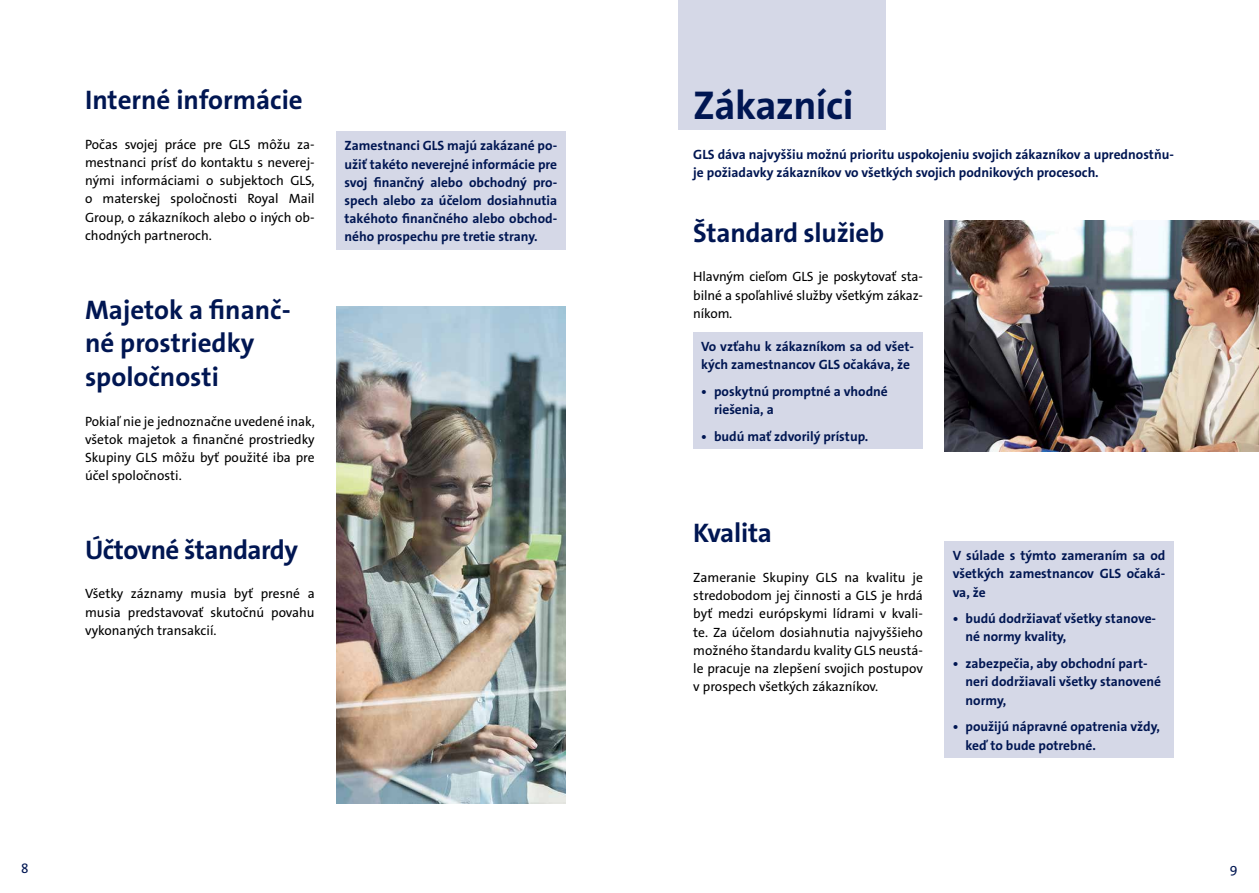
<style>
.page{position:relative;width:1259px;height:893px;background:#fff}
.page>*{position:absolute;margin:0;border:0;box-sizing:border-box;transform-origin:0 0}
.t1{font:700 40.5px "The Sans GLS";letter-spacing:-.015em;color:#001652}
.t2{font:700 27px/33.8px "The Sans GLS";color:#001652}
.t3{font:700 27px "The Sans GLS";letter-spacing:-.02em;color:#001652}
.t4{font:13.5px/18.3px "The Sans GLS";color:#000;text-align:justify}
.t5{font:700 13.5px/18.3px "The Sans GLS";color:#001652}
.t6{font:13.5px "The Sans GLS";color:#001652}
</style>
<div class="page">
<div style="left:336px;top:132px;width:230px;height:118px;background:#d5d8e7"></div>
<div style="left:678px;top:0;width:207px;height:129px;background:#d5d8e7"></div>
<img style="left:336px;top:306px;width:230px;height:498px">
<img style="left:944px;top:220px;width:315px;height:231px">
<div style="left:693px;top:332px;width:229px;height:117px;background:#d5d8e7"></div>
<div style="left:944px;top:542px;width:230px;height:216px;background:#d5d8e7"></div>
<h2 class="t2" style="left:85px;top:83px;width:219px">Interné informácie</h2>
<p class="t4" style="left:85px;top:135px;width:231px">Počas svojej práce pre GLS môžu za&shy;mestnanci prísť do kontaktu s neverej&shy;nými informáciami o subjektoch GLS, o materskej spoločnosti Royal Mail Group, o zákazníkoch alebo o iných ob&shy;chodných partneroch.</p>
<h2 class="t2" style="left:85px;top:293px;width:207px">Majetok a finanč&shy;né prostriedky spoločnosti</h2>
<p class="t4" style="left:85px;top:412px;width:231px">Pokiaľ nie je jednoznačne uvedené inak, všetok majetok a finančné prostriedky Skupiny GLS môžu byť použité iba pre účel spoločnosti.</p>
<h2 class="t3" style="left:85px;top:532px;width:214px">Účtovné štandardy</h2>
<p class="t4" style="left:85px;top:585px;width:231px">Všetky záznamy musia byť presné a musia predstavovať skutočnú povahu vykonaných transakcií.</p>
<p class="t5" style="left:344px;top:137px;width:214px;text-align:justify">Zamestnanci GLS majú zakázané po&shy;užiť takéto neverejné informácie pre svoj finančný alebo obchodný pro&shy;spech alebo za účelom dosiahnutia takéhoto finančného alebo obchod&shy;ného prospechu pre tretie strany.</p>
<h1 class="t1" style="left:693px;top:80px;width:162px">Zákazníci</h1>
<p class="t5" style="left:693px;top:145px;width:482px">GLS dáva najvyššiu možnú prioritu uspokojeniu svojich zákazníkov a uprednostňu&shy;je požiadavky zákazníkov vo všetkých svojich podnikových procesoch.</p>
<h2 class="t2" style="left:693px;top:216px;width:192px">Štandard služieb</h2>
<p class="t4" style="left:693px;top:268px;width:231px">Hlavným cieľom GLS je poskytovať sta&shy;bilné a spoľahlivé služby všetkým zákaz&shy;níkom.</p>
<p class="t5" style="left:701px;top:337px;width:214px">Vo vzťahu k zákazníkom sa od všet&shy;kých zamestnancov GLS očakáva, že</p>
<p class="t5" style="left:714px;top:382px;width:175px;text-indent:-13px">• poskytnú promptné a vhodné riešenia, a</p>
<p class="t5" style="left:701px;top:427px;width:167px">• budú mať zdvorilý prístup.</p>
<h2 class="t2" style="left:693px;top:517px;width:80px">Kvalita</h2>
<p class="t4" style="left:693px;top:568px;width:231px">Zameranie Skupiny GLS na kvalitu je stredobodom jej činnosti a GLS je hrdá byť medzi európskymi lídrami v kvali&shy;te. Za účelom dosiahnutia najvyššieho možného štandardu kvality GLS neustá&shy;le pracuje na zlepšení svojich postupov v prospech všetkých zákazníkov.</p>
<p class="t5" style="left:952px;top:546px;width:214px;text-align:justify">V súlade s týmto zameraním sa od všetkých zamestnancov GLS očaká&shy;va, že</p>
<p class="t5" style="left:965px;top:610px;width:192px;text-indent:-13px">• budú dodržiavať všetky stanove&shy;né normy kvality,</p>
<p class="t5" style="left:965px;top:655px;width:197px;text-indent:-13px">• zabezpečia, aby obchodní part&shy;neri dodržiavali všetky stanovené normy,</p>
<p class="t5" style="left:965px;top:718px;width:196px;text-indent:-13px">• použijú nápravné opatrenia vždy, keď to bude potrebné.</p>
<p class="t6" style="left:21px;top:860px;width:9px">8</p>
<p class="t6" style="left:1229px;top:860px;width:9px">9</p>
</div>
